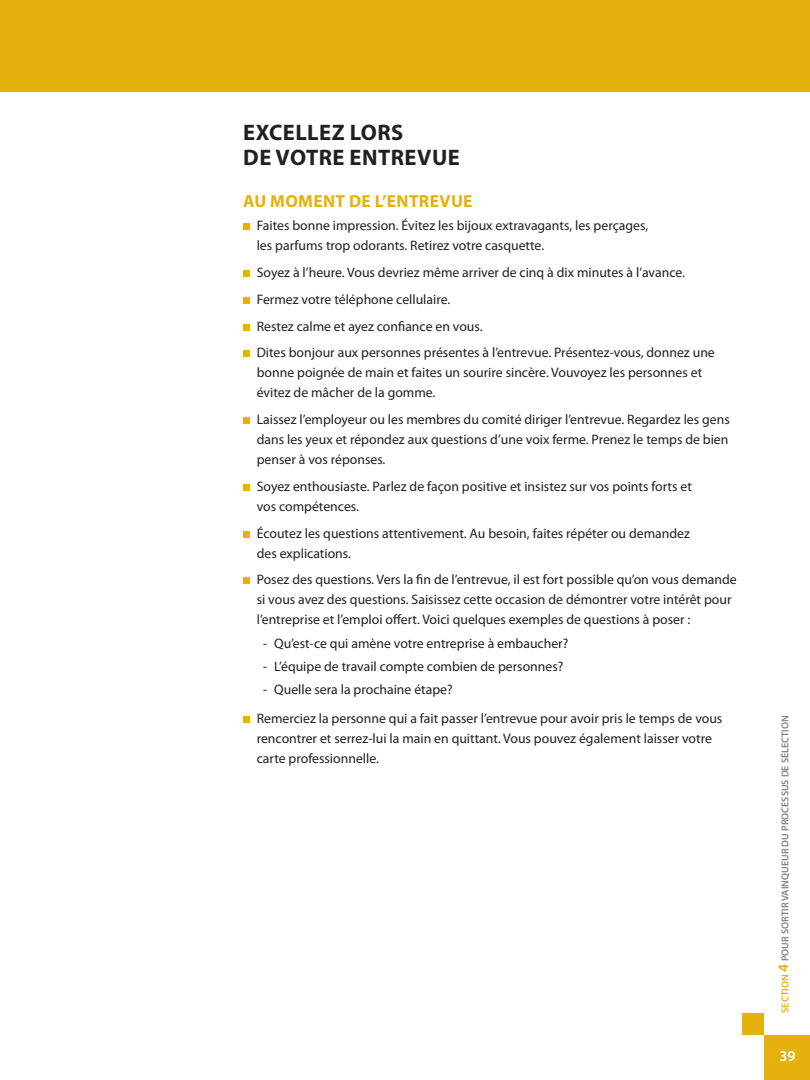
<style>
.page{position:relative;width:810px;height:1080px;background:#fff}
.page>*{position:absolute;margin:0;border:0;box-sizing:border-box;transform-origin:0 0}
.t1{font:700 22.5px/25px "Myriad Pro";letter-spacing:.02em;color:#231f20}
.t2{font:700 17.5px "Myriad Pro";color:#e6b00d}
.t3{font:600 15px "Myriad Pro";color:#fff}
.t4{font:13.75px/20px "Myriad Pro";color:#231f20}
.t5{font:600 10px "Myriad Pro";color:#808285}
.s1{color:#e6b00d}
.s2{font-size:15px;color:#e6b00d}
</style>
<div class="page">
<div style="left:0;top:0;width:810px;height:91px;background:#e6b00d"></div>
<div style="left:742px;top:1014px;width:22px;height:21px;background:#e6b00d"></div>
<div style="left:764px;top:1035px;width:46px;height:45px;background:#e6b00d"></div>
<div style="left:243px;top:223px;width:7px;height:7px;background:#e6b00d"></div>
<div style="left:243px;top:270px;width:7px;height:7px;background:#e6b00d"></div>
<div style="left:243px;top:297px;width:7px;height:7px;background:#e6b00d"></div>
<div style="left:243px;top:324px;width:7px;height:7px;background:#e6b00d"></div>
<div style="left:243px;top:350px;width:7px;height:7px;background:#e6b00d"></div>
<div style="left:243px;top:417px;width:7px;height:7px;background:#e6b00d"></div>
<div style="left:243px;top:484px;width:7px;height:7px;background:#e6b00d"></div>
<div style="left:243px;top:531px;width:7px;height:7px;background:#e6b00d"></div>
<div style="left:243px;top:577px;width:7px;height:7px;background:#e6b00d"></div>
<div style="left:243px;top:716px;width:7px;height:7px;background:#e6b00d"></div>
<h1 class="t1" style="left:243px;top:119px;width:218px">EXCELLEZ LORS<br>DE VOTRE ENTREVUE</h1>
<p class="t2" style="left:243px;top:190px;width:41px">AU MOMENT</p>
<p class="t2" style="left:349px;top:190px;width:45px">DE L’ENTREVUE</p>
<p class="t4" style="left:257px;top:216px;width:393px">Faites bonne impression. Évitez les bijoux extravagants, les perçages, les parfums trop odorants. Retirez votre casquette.</p>
<p class="t4" style="left:257px;top:259px;width:460px;line-height:26.8px">Soyez à l’heure. Vous devriez même arriver de cinq à dix minutes à l’avance.<br>Fermez votre téléphone cellulaire.<br>Restez calme et ayez confiance en vous.<br>Dites bonjour aux personnes présentes à l’entrevue. Présentez-vous, donnez une</p>
<p class="t4" style="left:257px;top:363px;width:447px">bonne poignée de main et faites un sourire sincère. Vouvoyez les personnes et évitez de mâcher de la gomme.</p>
<p class="t4" style="left:257px;top:409px;width:475px;text-align:justify">Laissez l’employeur ou les membres du comité diriger l’entrevue. Regardez les gens dans les yeux et répondez aux questions d’une voix ferme. Prenez le temps de bien penser à vos réponses.</p>
<p class="t4" style="left:257px;top:476px;width:437px">Soyez enthousiaste. Parlez de façon positive et insistez sur vos points forts et vos compétences.</p>
<p class="t4" style="left:257px;top:523px;width:435px">Écoutez les questions attentivement. Au besoin, faites répéter ou demandez des explications.</p>
<p class="t4" style="left:257px;top:570px;width:481px">Posez des questions. Vers la fin de l’entrevue, il est fort possible qu’on vous demande si vous avez des questions. Saisissez cette occasion de démontrer votre intérêt pour l’entreprise et l’emploi offert. Voici quelques exemples de questions à poser :</p>
<p class="t4" style="left:263px;top:633px;width:307px">- Qu’est-ce qui amène votre entreprise à embaucher?</p>
<p class="t4" style="left:263px;top:656px;width:302px">- L’équipe de travail compte combien de personnes?</p>
<p class="t4" style="left:257px;top:675px;width:467px;line-height:29px;text-indent:6px">- Quelle sera la prochaine étape?<br>Remerciez la personne qui a fait passer l’entrevue pour avoir pris le temps de vous</p>
<p class="t4" style="left:257px;top:728px;width:457px">rencontrer et serrez-lui la main en quittant. Vous pouvez également laisser votre carte professionnelle.</p>
<p class="t5" style="left:779px;top:1013px;width:300px;rotate:-90deg"><span class="s1">Section</span> <span class="s2">4</span> POUR SORTIR VAINQUEUR DU PROCESSUS DE SÉLECTION</p>
<p class="t3" style="left:779px;top:1047px;width:18px">39</p>
</div>
